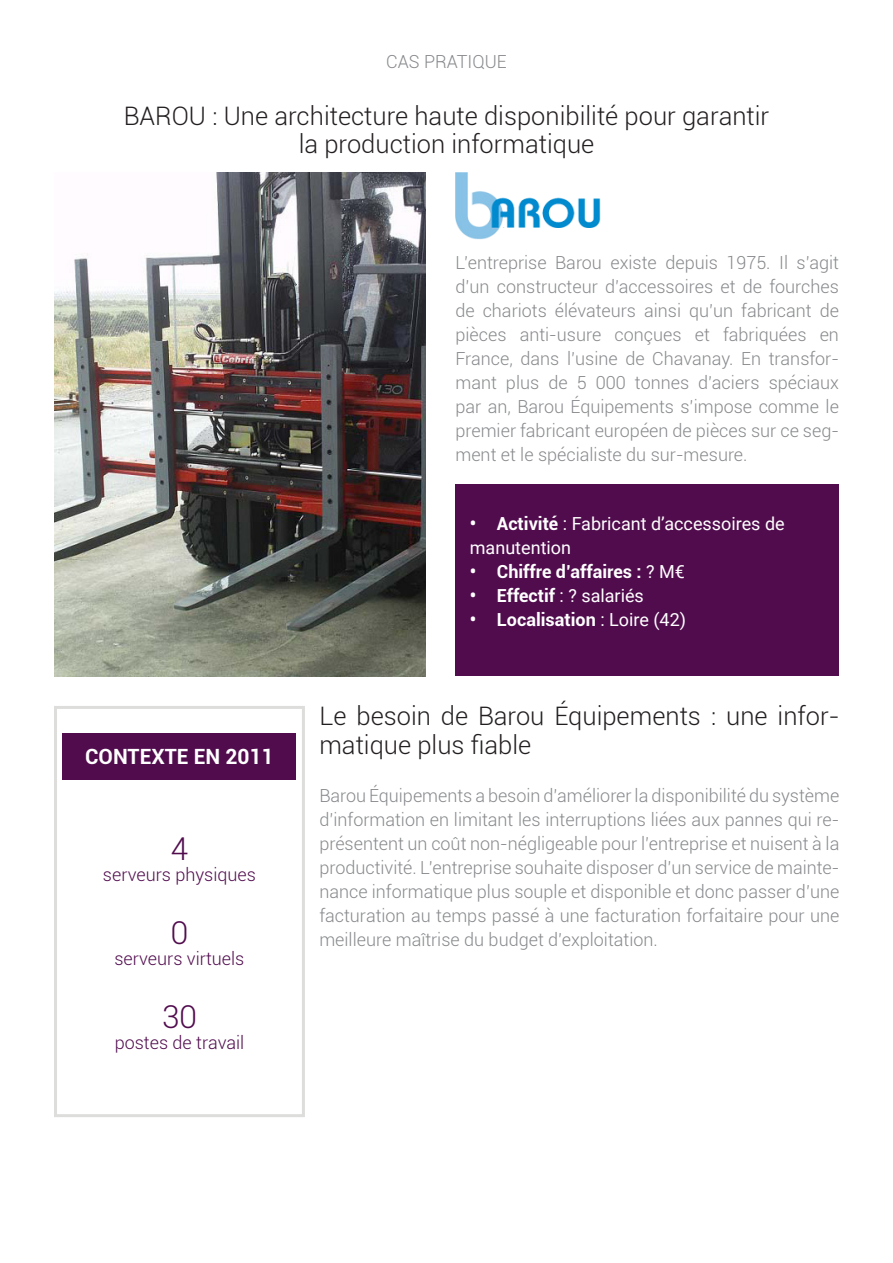
<style>
.page{position:relative;width:893px;height:1263px;background:#fff}
.page>*{position:absolute;margin:0;border:0;box-sizing:border-box;transform-origin:0 0}
.t1{font:300 31.5px "Roboto";color:#510c4e}
.t2{font:300 25.5px/28.5px "Roboto";color:#231f20}
.t3{font:700 21px "Roboto";color:#fff}
.t4{font:300 18px/24px "Roboto";color:#87898c;text-align:justify}
.t5{font:18px "Roboto";color:#fff}
.t6{font:300 18px "Roboto";color:#510c4e}
.t7{font:700 18px "Roboto";color:#fff}
.s1{font-weight:700}
.s2{font-weight:400}
</style>
<div class="page">
<div style="left:54px;top:706px;width:251px;height:411px;border:3px solid #dddddb"></div>
<div style="left:63px;top:733px;width:233px;height:47px;background:#510c4e"></div>
<div style="left:455px;top:485px;width:384px;height:191px;background:#510c4e"></div>
<img style="left:54px;top:172px;width:371px;height:504px">
<img style="left:455px;top:172px;width:146px;height:68px">
<p class="t4" style="left:386px;top:49px;width:122px">CAS PRATIQUE</p>
<p class="t2" style="left:124px;top:100px;width:647px">BAROU : Une architecture haute disponibilité pour garantir</p>
<p class="t2" style="left:299px;top:129px;width:297px">la production informatique</p>
<p class="t4" style="left:455px;top:250px;width:385px">L’entreprise Barou existe depuis 1975. Il s’agit d’un constructeur d’accessoires et de fourches de chariots élévateurs ainsi qu’un fabricant de pièces anti-usure conçues et fabriquées en France, dans l’usine de Chavanay. En transfor&shy;mant plus de 5 000 tonnes d’aciers spéciaux par an, Barou Équipements s’impose comme le premier fabricant européen de pièces sur ce seg&shy;ment et le spécialiste du sur-mesure.</p>
<p class="t3" style="left:85px;top:742px;width:190px">CONTEXTE EN 2011</p>
<p class="t1" style="left:171px;top:826px;width:19px">4</p>
<p class="t6" style="left:103px;top:862px;width:154px">serveurs physiques</p>
<p class="t1" style="left:171px;top:910px;width:19px">0</p>
<p class="t6" style="left:114px;top:946px;width:131px">serveurs virtuels</p>
<p class="t1" style="left:162px;top:994px;width:36px">30</p>
<p class="t6" style="left:115px;top:1030px;width:131px">postes de travail</p>
<p class="t5" style="left:470px;top:511px;width:316px"><span class="s1">• Activité</span> : Fabricant d’accessoires de</p>
<p class="t5" style="left:470px;top:535px;width:103px">manutention</p>
<p class="t7" style="left:470px;top:558px;width:217px">• Chiffre d’affaires : <span class="s2">? M€</span></p>
<p class="t5" style="left:470px;top:583px;width:176px"><span class="s1">• Effectif</span> : ? salariés</p>
<p class="t7" style="left:470px;top:606px;width:218px">• Localisation <span class="s2">: Loire (42)</span></p>
<p class="t2" style="left:319px;top:701px;width:522px">Le besoin de Barou Équipements : une infor&shy;matique plus fiable</p>
<p class="t4" style="left:319px;top:782px;width:522px">Barou Équipements a besoin d’améliorer la disponibilité du système d’information en limitant les interruptions liées aux pannes qui re&shy;présentent un coût non-négligeable pour l’entreprise et nuisent à la productivité. L’entreprise souhaite disposer d’un service de mainte&shy;nance informatique plus souple et disponible et donc passer d’une facturation au temps passé à une facturation forfaitaire pour une meilleure maîtrise du budget d’exploitation.</p>
</div>
